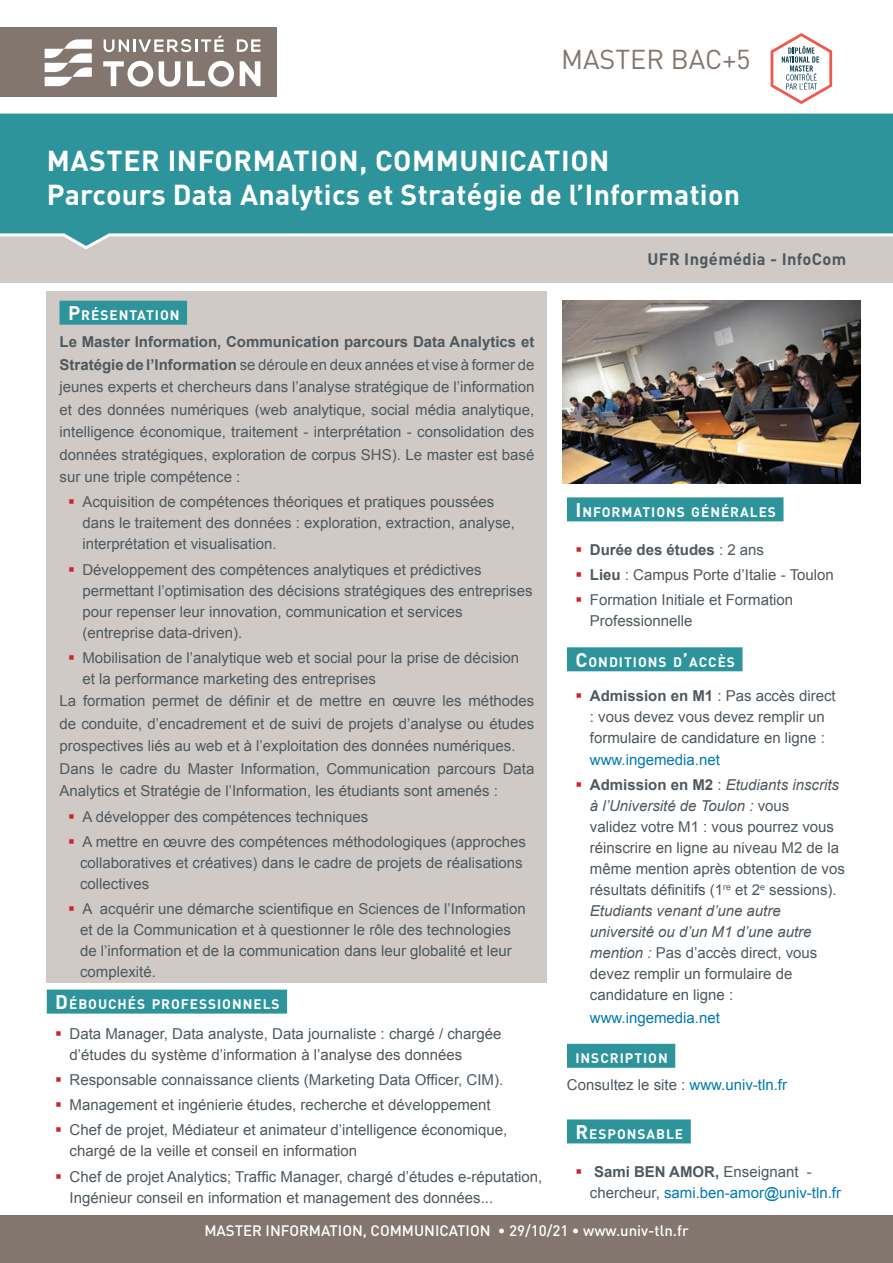
<style>
.page{position:relative;width:893px;height:1263px;background:#fff}
.page>*{position:absolute;margin:0;border:0;box-sizing:border-box;transform-origin:0 0}
.specialité{font:700 28.5px "DIN";letter-spacing:.01em;color:#fff}
.diplome{font:700 28.5px "DIN";letter-spacing:.02em;color:#fff}
.NIVEAU{font:27px "DIN";color:#82766e}
.ufr{font:700 16.5px "DIN";letter-spacing:.02em;color:#4e585e}
.texte{font:15px/21px "Arial";color:#4e585e}
.t1{font:15px/21px "Arial";color:#0079b0}
.pied_de_page{font:500 15px "DIN";color:#fff}
.t2{font:700 15px "Arial";color:#4e585e}
.titre_orange{font:700 13.65px "DIN";letter-spacing:.07em;color:#fff}
.s1{font-size:19.5px}
.s2{font-weight:700}
.s3{font-weight:400}
.s4{font-style:italic}
.s5{color:#0079b0}
.s6{font-weight:700;color:#4e585e}
.s7{color:#4e585e}
</style>
<div class="page">
<div style="left:0;top:223px;width:893px;height:60px;background:#d0cac6"></div>
<svg style="left:0;top:113px;width:893px;height:137px;background:#439ca1"></svg>
<div style="left:0;top:1215px;width:893px;height:48px;background:#82766e"></div>
<div style="left:0;top:27px;width:277px;height:69px;background:#82766e"></div>
<div style="left:47px;top:291px;width:500px;height:692px;background:#d0cac6"></div>
<div style="left:60px;top:301px;width:127px;height:24px;background:#2e949b"></div>
<div style="left:47px;top:989px;width:240px;height:24px;background:#2e949b"></div>
<div style="left:567px;top:497px;width:216px;height:24px;background:#2e949b"></div>
<div style="left:567px;top:647px;width:175px;height:24px;background:#2e949b"></div>
<div style="left:567px;top:1044px;width:108px;height:24px;background:#2e949b"></div>
<div style="left:567px;top:1119px;width:124px;height:24px;background:#2e949b"></div>
<img style="left:562px;top:301px;width:298px;height:183px">
<svg style="left:770px;top:33px;width:63px;height:71px"></svg>
<svg style="left:45px;top:39px;width:47px;height:47px"></svg>
<svg style="left:104px;top:36px;width:120px;height:16px"></svg>
<svg style="left:237px;top:39px;width:23px;height:13px"></svg>
<svg style="left:159px;top:61px;width:21px;height:26px"></svg>
<svg style="left:240px;top:61px;width:20px;height:25px"></svg>
<svg style="left:103px;top:61px;width:50px;height:26px"></svg>
<svg style="left:187px;top:61px;width:47px;height:26px"></svg>
<p class="NIVEAU" style="left:561px;top:43px;width:191px">MASTER BAC+5</p>
<p class="diplome" style="left:47px;top:142px;width:564px">MASTER INFORMATION, COMMUNICATION</p>
<p class="specialité" style="left:47px;top:176px;width:695px">Parcours Data Analytics et Stratégie de l’Information</p>
<p class="titre_orange" style="left:68px;top:306px;width:113px"><span class="s1">P</span>RÉSENTATION</p>
<p class="texte" style="left:60px;top:331px;width:476px;line-height:22.5px;text-align:justify"><span class="s2">Le Master Information, Communication parcours Data Analytics et Stratégie de l’Information</span> se déroule en deux années et vise à former de jeunes experts et chercheurs dans l’analyse stratégique de l’information et des données numériques (web analytique, social média analytique, intelligence économique, traitement - interprétation - consolidation des données stratégiques, exploration de corpus SHS). Le master est basé sur une triple compétence :</p>
<p class="texte" style="left:82px;top:492px;width:434px">Acquisition de compétences théoriques et pratiques poussées dans le traitement des données : exploration, extraction, analyse, interprétation et visualisation.</p>
<p class="texte" style="left:82px;top:559px;width:452px">Développement des compétences analytiques et prédictives permettant l’optimisation des décisions stratégiques des entreprises pour repenser leur innovation, communication et services (entreprise data-driven).</p>
<p class="texte" style="left:82px;top:647px;width:438px">Mobilisation de l’analytique web et social pour la prise de décision et la performance marketing des entreprises</p>
<p class="texte" style="left:60px;top:690px;width:476px;line-height:22.5px;text-align:justify">La formation permet de définir et de mettre en œuvre les méthodes de conduite, d’encadrement et de suivi de projets d’analyse ou études prospectives liés au web et à l’exploitation des données numériques.</p>
<p class="texte" style="left:60px;top:757px;width:476px;line-height:22.5px">Dans le cadre du Master Information, Communication parcours Data<br>Analytics et Stratégie de l’Information, les étudiants sont amenés :</p>
<p class="texte" style="left:82px;top:806px;width:287px">A développer des compétences techniques</p>
<p class="texte" style="left:80px;top:831px;width:447px">A mettre en œuvre des compétences méthodologiques (approches collaboratives et créatives) dans le cadre de projets de réalisations collectives</p>
<p class="texte" style="left:80px;top:898px;width:447px">A acquérir une démarche scientifique en Sciences de l’Information et de la Communication et à questionner le rôle des technologies de l’information et de la communication dans leur globalité et leur complexité.</p>
<p class="titre_orange" style="left:55px;top:995px;width:226px"><span class="s1">D</span>ÉBOUCHÉS PROFESSIONNELS</p>
<p class="texte" style="left:70px;top:1023px;width:433px">Data Manager, Data analyste, Data journaliste : chargé / chargée d’études du système d’information à l’analyse des données</p>
<p class="texte" style="left:70px;top:1069px;width:435px">Responsable connaissance clients (Marketing Data Officer, CIM).</p>
<p class="texte" style="left:70px;top:1094px;width:423px">Management et ingénierie études, recherche et développement</p>
<p class="texte" style="left:70px;top:1120px;width:439px">Chef de projet, Médiateur et animateur d’intelligence économique, chargé de la veille et conseil en information</p>
<p class="texte" style="left:70px;top:1166px;width:474px">Chef de projet Analytics; Traffic Manager, chargé d’études e-réputation,<br>Ingénieur conseil en information et management des données...</p>
<p class="ufr" style="left:648px;top:248px;width:200px">UFR Ingémédia - InfoCom</p>
<p class="titre_orange" style="left:575px;top:503px;width:202px"><span class="s1">I</span> NFORMATIONS GÉNÉRALES</p>
<p class="t2" style="left:590px;top:540px;width:176px">Durée des études <span class="s3">: 2 ans</span></p>
<p class="texte" style="left:590px;top:565px;width:245px"><span class="s2">Lieu</span> : Campus Porte d’Italie - Toulon</p>
<p class="texte" style="left:590px;top:590px;width:205px">Formation Initiale et Formation<br>Professionnelle</p>
<p class="titre_orange" style="left:575px;top:653px;width:161px"><span class="s1">C</span>ONDITIONS D<span class="s1">’</span>ACCÈS</p>
<p class="texte" style="left:590px;top:685px;width:247px"><span class="s2">Admission en M1</span> : Pas accès direct : vous devez vous devez remplir un formulaire de candidature en ligne :</p>
<p class="t1" style="left:590px;top:749px;width:132px">www.ingemedia.net</p>
<p class="texte" style="left:590px;top:775px;width:257px"><span class="s2">Admission en M2</span> : <span class="s4">Etudiants inscrits à l’Université de Toulon :</span> vous<br>validez votre M1 : vous pourrez vous réinscrire en ligne au niveau M2 de la même mention après obtention de vos résultats définitifs (1<sup>re</sup> et 2<sup>e</sup> sessions).<br><span class="s4">Etudiants venant d’une autre université ou d’un M1 d’une autre mention :</span> Pas d’accès direct, vous devez remplir un formulaire de candidature en ligne :</p>
<p class="t1" style="left:590px;top:1007px;width:132px">www.ingemedia.net</p>
<p class="titre_orange" style="left:575px;top:1049px;width:94px">INSCRIPTION</p>
<p class="texte" style="left:567px;top:1074px;width:222px">Consultez le site : <span class="s5">www.univ-tln.fr</span></p>
<p class="titre_orange" style="left:575px;top:1125px;width:109px"><span class="s1">R</span>ESPONSABLE</p>
<p class="t1" style="left:590px;top:1161px;width:253px"><span class="s6">Sami BEN AMOR,</span> <span class="s7">Enseignant - chercheur,</span> sami.ben-amor@univ-tln.fr</p>
<p class="pied_de_page" style="left:204px;top:1221px;width:486px">MASTER INFORMATI ON, COMM UNICATI ON • 29/10/21 • WWW.UNIV-TLN.FR</p>
</div>
